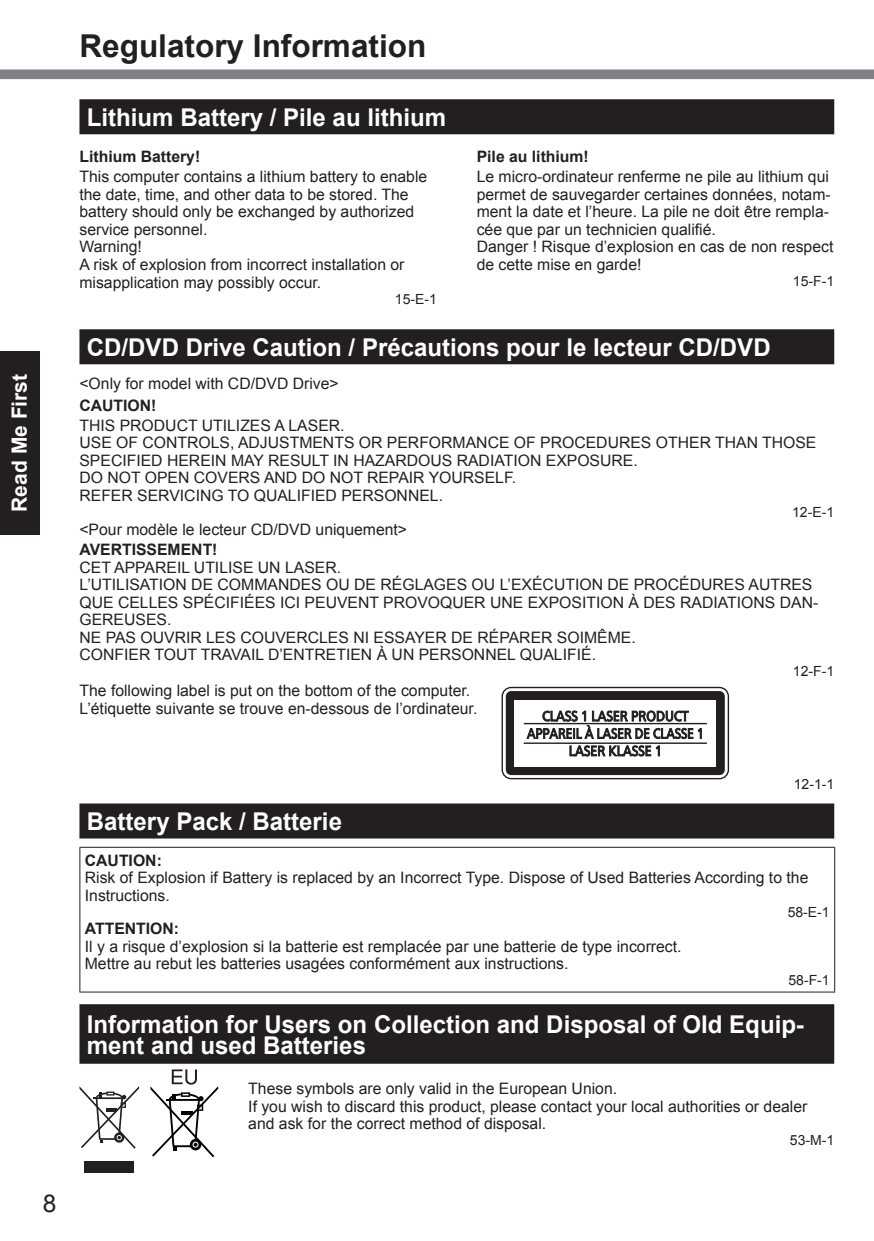
<style>
.page{position:relative;width:874px;height:1241px;background:#fff}
.page>*{position:absolute;margin:0;border:0;box-sizing:border-box;transform-origin:0 0}
.t1{font:700 31.5px "Arial";color:#231f20}
.t2{font:700 24.5px/21px "Arial";color:#fff}
.t3{font:24.5px "Arial";color:#231f20}
.t4{font:700 21px "Arial";color:#fff}
.t5{font:15.75px/17.5px "Arial";color:#231f20}
.t6{font:700 15.75px "Arial";color:#231f20}
.t7{font:14px "Arial";color:#231f20}
</style>
<div class="page">
<div style="left:0;top:351px;width:40px;height:183px;background:#231f20"></div>
<div style="left:0;top:69px;width:873px;height:10px;background:#808285"></div>
<div style="left:79px;top:99px;width:754px;height:35px;background:#231f20"></div>
<div style="left:79px;top:329px;width:754px;height:35px;background:#231f20"></div>
<div style="left:79px;top:803px;width:754px;height:35px;background:#231f20"></div>
<hr style="left:79px;top:846px;width:755px;height:1px;background:#231f20">
<hr style="left:79px;top:847px;width:1px;height:144px;background:#231f20">
<hr style="left:833px;top:847px;width:1px;height:144px;background:#231f20">
<hr style="left:79px;top:991px;width:755px;height:1px;background:#231f20">
<div style="left:79px;top:1004px;width:754px;height:59px;background:#231f20"></div>
<svg style="left:79px;top:1086px;width:60px;height:62px"></svg>
<div style="left:84px;top:1160px;width:49px;height:12px;background:#231f20"></div>
<svg style="left:150px;top:1069px;width:68px;height:88px"></svg>
<svg style="left:502px;top:687px;width:226px;height:91px"></svg>
<div style="left:501px;top:686px;width:227px;height:93px;border:1px solid #231f20;border-radius:9px"></div>
<div style="left:505px;top:691px;width:219px;height:84px;background:#231f20;border-radius:5px"></div>
<div style="left:514px;top:700px;width:201px;height:66px;background:#fff"></div>
<svg style="left:526px;top:710px;width:175px;height:28px"></svg>
<svg style="left:569px;top:745px;width:90px;height:11px"></svg>
<hr style="left:523px;top:722px;width:183px;height:2px;background:#231f20">
<hr style="left:523px;top:742px;width:183px;height:1px;background:#231f20">
<h3 class="t4" style="left:6px;top:511px;width:139px;rotate:-90deg">Read Me First</h3>
<h1 class="t1" style="left:79px;top:25px;width:348px">Regulatory Information</h1>
<h2 class="t2" style="left:87px;top:107px;width:360px">Lithium Battery / Pile au lithium</h2>
<p class="t6" style="left:79px;top:146px;width:122px">Lithium Battery!</p>
<p class="t5" style="left:79px;top:168px;width:349px">This computer contains a lithium battery to enable the date, time, and other data to be stored. The battery should only be exchanged by authorized service personnel.<br>Warning!<br>A risk of explosion from incorrect installation or misapplication may possibly occur.</p>
<p class="t7" style="left:395px;top:289px;width:44px">15-E-1</p>
<p class="t6" style="left:476px;top:146px;width:114px">Pile au lithium!</p>
<p class="t5" style="left:476px;top:168px;width:358px">Le micro-ordinateur renferme ne pile au lithium qui permet de sauvegarder certaines données, notam&shy;ment la date et l’heure. La pile ne doit être rempla&shy;cée que par un technicien qualifié.<br>Danger ! Risque d’explosion en cas de non respect de cette mise en garde!</p>
<p class="t7" style="left:792px;top:272px;width:43px">15-F-1</p>
<h2 class="t2" style="left:87px;top:337px;width:685px">CD/DVD Drive Caution / Précautions pour le lecteur CD/DVD</h2>
<p class="t5" style="left:79px;top:375px;width:261px">&lt;Only for model with CD/DVD Drive&gt;</p>
<p class="t6" style="left:79px;top:395px;width:78px">CAUTION!</p>
<p class="t5" style="left:79px;top:416px;width:738px">THIS PRODUCT UTILIZES A LASER.<br>USE OF CONTROLS, ADJUSTMENTS OR PERFORMANCE OF PROCEDURES OTHER THAN THOSE SPECIFIED HEREIN MAY RESULT IN HAZARDOUS RADIATION EXPOSURE.<br>DO NOT OPEN COVERS AND DO NOT REPAIR YOURSELF.<br>REFER SERVICING TO QUALIFIED PERSONNEL.</p>
<p class="t7" style="left:791px;top:502px;width:44px">12-E-1</p>
<p class="t5" style="left:79px;top:521px;width:329px">&lt;Pour modèle le lecteur CD/DVD uniquement&gt;</p>
<p class="t6" style="left:79px;top:539px;width:139px">AVERTISSEMENT!</p>
<p class="t5" style="left:79px;top:558px;width:740px">CET APPAREIL UTILISE UN LASER.<br>L’UTILISATION DE COMMANDES OU DE RÉGLAGES OU L’EXÉCUTION DE PROCÉDURES AUTRES QUE CELLES SPÉCIFIÉES ICI PEUVENT PROVOQUER UNE EXPOSITION À DES RADIATIONS DAN-GEREUSES.<br>NE PAS OUVRIR LES COUVERCLES NI ESSAYER DE RÉPARER SOIMÊME.<br>CONFIER TOUT TRAVAIL D’ENTRETIEN À UN PERSONNEL QUALIFIÉ.</p>
<p class="t7" style="left:792px;top:662px;width:43px">12-F-1</p>
<p class="t5" style="left:79px;top:681px;width:399px">The following label is put on the bottom of the computer.<br>L’étiquette suivante se trouve en-dessous de l’ordinateur.</p>
<h2 class="t3" style="left:43px;top:1187px;width:15px">8</h2>
<p class="t7" style="left:793px;top:774px;width:42px">12-1-1</p>
<h2 class="t2" style="left:87px;top:811px;width:256px">Battery Pack / Batterie</h2>
<p class="t6" style="left:85px;top:849px;width:78px">CAUTION:</p>
<p class="t5" style="left:85px;top:869px;width:724px">Risk of Explosion if Battery is replaced by an Incorrect Type. Dispose of Used Batteries According to the<br>Instructions.</p>
<p class="t7" style="left:787px;top:902px;width:44px">58-E-1</p>
<p class="t6" style="left:85px;top:918px;width:96px">ATTENTION:</p>
<p class="t5" style="left:85px;top:937px;width:598px">Il y a risque d’explosion si la batterie est remplacée par une batterie de type incorrect.<br>Mettre au rebut les batteries usagées conformément aux instructions.</p>
<p class="t7" style="left:788px;top:970px;width:43px">58-F-1</p>
<h2 class="t2" style="left:87px;top:1014px;width:718px">Information for Users on Collection and Disposal of Old Equip&shy;ment and used Batteries</h2>
<p class="t5" style="left:248px;top:1079px;width:560px">These symbols are only valid in the European Union.<br>If you wish to discard this product, please contact your local authorities or dealer and ask for the correct method of disposal.</p>
<p class="t7" style="left:789px;top:1131px;width:46px">53-M-1</p>
</div>
